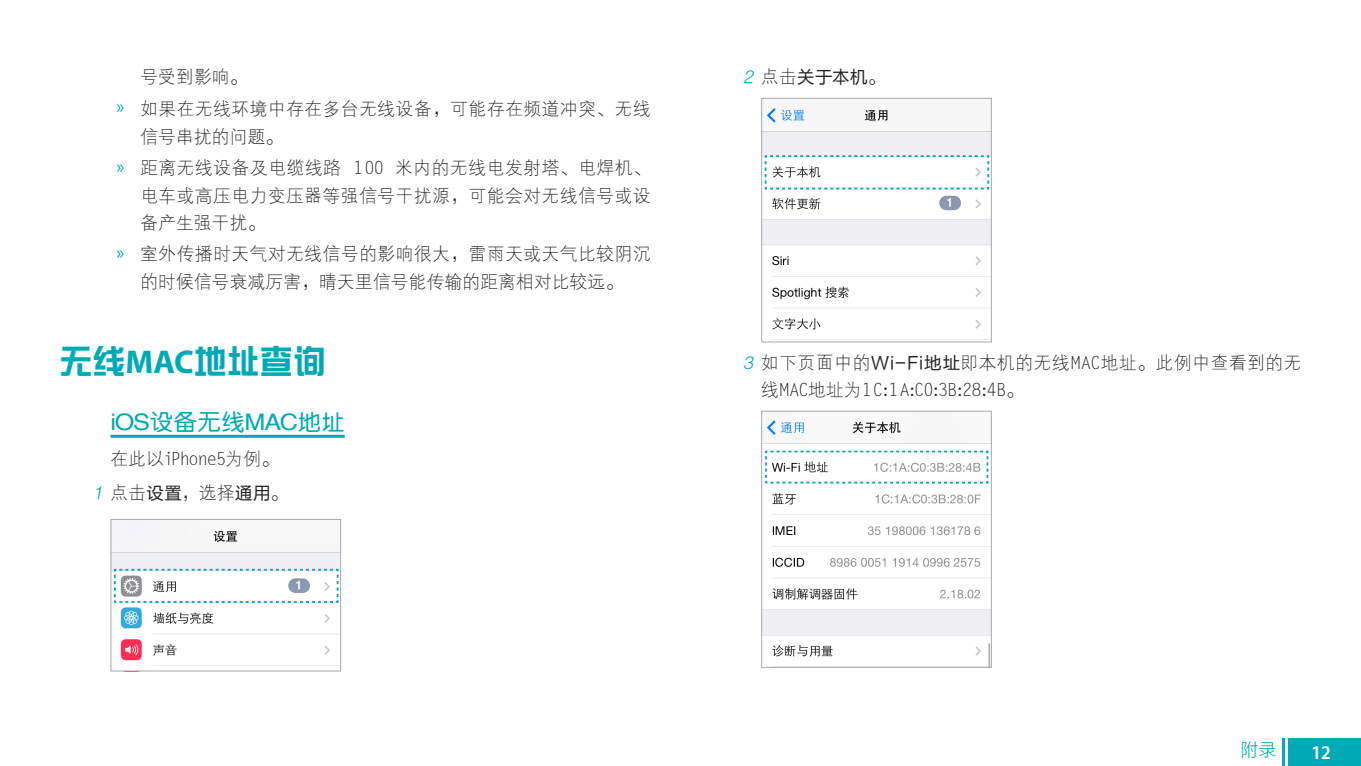
<style>
.page{position:relative;width:1361px;height:766px;background:#fff}
.page>*{position:absolute;margin:0;border:0;box-sizing:border-box;transform-origin:0 0}
.二级标题{font:33px "DF Zong Yi Bd 80 Win GB";color:#00aab4}
.三级标题{font:22.8px "CT Zhong Yuan SJ";letter-spacing:-.05em;color:#00aab4;scale:1.11 1}
.t1{font:600 semi-condensed 19.5px "Myriad Pro";color:#fff}
.t2{font:18px/27.6px "FZXDXJW GB1 0";letter-spacing:.045em;color:#231f20}
.t3{font:18px "FZXDXJW GB1 0";letter-spacing:.025em;color:#231f20}
.t4{font:18px "FZLTXHK GBK1 0";color:#00aab4}
.t5{font:17.4px "FZLTHK GBK1 0";color:#231f20}
.s1{font-family:"Myriad Pro";font-size:19.5px;color:#00aab4}
.s2{font-family:"Myriad Pro";font-weight:700}
.s3{font-family:"FZZDXJW GB1 0";font-style:italic;color:#00aab4}
.s4{font-family:"FZLTHK GBK1 0";font-size:17.4px}
.s5{font-family:"FZZDXJW GB1 0";font-style:italic;font-size:18px;color:#00aab4}
.s6{font-family:"FZXDXJW GB1 0";font-size:18px}
</style>
<div class="page">
<div style="left:1288px;top:737px;width:73px;height:28px;background:#00aab4"></div>
<hr style="left:1282px;top:737px;width:3px;height:28px;background:#00aab4">
<img style="left:763px;top:108px;width:226px;height:232px">
<div style="left:761px;top:98px;width:230px;height:244px;border:1px solid #a8a9ad"></div>
<svg style="left:764px;top:154px;width:226px;height:36px"></svg>
<img style="left:763px;top:420px;width:226px;height:245px">
<div style="left:761px;top:410px;width:230px;height:257px;border:1px solid #a8a9ad"></div>
<svg style="left:764px;top:449px;width:225px;height:35px"></svg>
<hr style="left:111px;top:434px;width:234px;height:3px;background:#00aab4">
<img style="left:113px;top:521px;width:226px;height:145px">
<div style="left:111px;top:519px;width:230px;height:152px;border:1px solid #a8a9ad"></div>
<svg style="left:113px;top:567px;width:226px;height:36px"></svg>
<p class="t2" style="left:140px;top:64px;width:108px">号受到影响。</p>
<p class="t2" style="left:140px;top:95px;width:512px;text-indent:-24px"><span class="s1">»</span> 如果在无线环境中存在多台无线设备，可能存在频道冲突、无线信号串扰的问题。</p>
<p class="t2" style="left:140px;top:154px;width:512px;text-align:justify;text-indent:-24px"><span class="s1">»</span> 距离无线设备及电缆线路 100 米内的无线电发射塔、电焊机、电车或高压电力变压器等强信号干扰源，可能会对无线信号或设备产生强干扰。</p>
<p class="t2" style="left:117px;top:240px;width:535px;text-align:center"><span class="s1">»</span> 室外传播时天气对无线信号的影响很大，雷雨天或天气比较阴沉的时候信号衰减厉害，晴天里信号能传输的距离相对比较远。</p>
<p class="二级标题" style="left:60px;top:344px;width:268px">无线<span class="s2">MAC</span>地址查询</p>
<p class="三级标题" style="left:111px;top:410px;width:214px">iOS设备无线MAC地址</p>
<p class="t3" style="left:111px;top:449px;width:170px">在此以iPhone5为例。</p>
<p class="t2" style="left:92px;top:479px;width:197px"><span class="s3">1</span> 点击<span class="s4">设置</span>，选择<span class="s4">通用</span>。</p>
<p class="t5" style="left:743px;top:68px;width:144px"><span class="s5">2</span> <span class="s6">点击</span>关于本机<span class="s6">。</span></p>
<p class="t2" style="left:761px;top:349px;width:541px;text-indent:-18px"><span class="s3">3</span> 如下页面中的<span class="s4">Wi-Fi地址</span>即本机的无线MAC地址。此例中查看到的无线MAC地址为1C:1A:C0:3B:28:4B。</p>
<p class="t4" style="left:1240px;top:739px;width:37px">附录</p>
<p class="t1" style="left:1311px;top:740px;width:21px">12</p>
</div>
